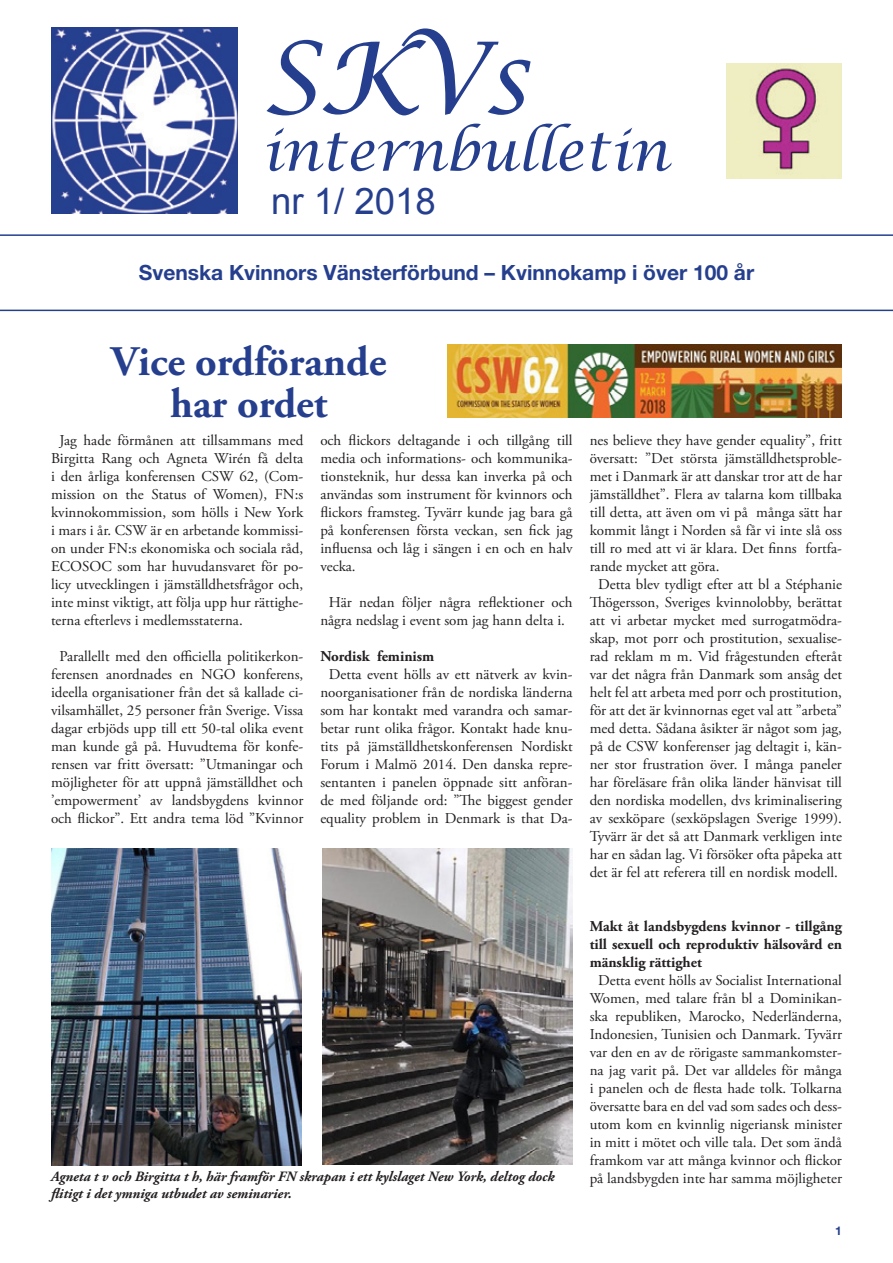
<style>
.page{position:relative;width:893px;height:1263px;background:#fff}
.page>*{position:absolute;margin:0;border:0;box-sizing:border-box;transform-origin:0 0}
.t1{font:italic 99.6px "Lucida Calligraphy";color:#253f8e}
.t2{font:italic 54.9px "Lucida Calligraphy";color:#253f8e}
.t3{font:700 42px/42px "Adobe Garamond Pro";color:#253f8e;text-align:center}
.t4{font:36.6px "Arial";color:#253f8e}
.t5{font:700 21px "Helvetica Neue LT Pro";color:#253f8e}
.t6{font:15px/18px "Adobe Garamond Pro";color:#231f20;text-align:center}
.t7{font:700 15px/18px "Adobe Garamond Pro";color:#231f20;text-align:justify}
.t8{font:italic 700 14.25px/17.1px "Adobe Garamond Pro";color:#231f20}
.t9{font:700 12px "Helvetica Neue LT Pro";color:#253f8e}
</style>
<div class="page">
<svg style="left:0;top:234px;width:893px;height:77px"></svg>
<img style="left:51px;top:28px;width:187px;height:186px">
<img style="left:726px;top:63px;width:116px;height:116px">
<img style="left:447px;top:344px;width:395px;height:73px">
<img style="left:51px;top:848px;width:251px;height:317px">
<img style="left:322px;top:848px;width:251px;height:317px">
<h1 class="t1" style="left:261px;top:18px;width:270px">SKVs</h1>
<h2 class="t2" style="left:261px;top:118px;width:409px">internbulletin</h2>
<h3 class="t4" style="left:271px;top:178px;width:166px">nr 1/ 2018</h3>
<h3 class="t5" style="left:139px;top:260px;width:617px">Svenska Kvinnors Vänsterförbund – Kvinnokamp i över 100 år</h3>
<h3 class="t3" style="left:111px;top:341px;width:277px">Vice ordförande har ordet</h3>
<p class="t6" style="left:51px;top:431px;width:254px;text-align:justify;text-indent:9px">Jag hade förmånen att tillsammans med Birgitta Rang och Agneta Wirén få delta i den årliga konferensen CSW 62, (Com&shy;mission on the Status of Women), FN:s kvinnokommission, som hölls i New York i mars i år. CSW är en arbetande kommissi&shy;on under FN:s ekonomiska och sociala råd, ECOSOC som har huvudansvaret för po&shy;licy utvecklingen i jämställdhetsfrågor och, inte minst viktigt, att följa upp hur rättighe&shy;terna efterlevs i medlemsstaterna.</p>
<p class="t6" style="left:51px;top:647px;width:254px">Parallellt med den officiella politikerkon&shy;ferensen anordnades en NGO konferens, ideella organisationer från det så kallade ci&shy;vilsamhället, 25 personer från Sverige. Vissa dagar erbjöds upp till ett 50-tal olika event man kunde gå på. Huvudtema för konfe&shy;rensen var fritt översatt: ”Utmaningar och möjligheter för att uppnå jämställdhet och ’empowerment’ av landsbygdens kvinnor och flickor”. Ett andra tema löd ”Kvinnor</p>
<p class="t6" style="left:320px;top:431px;width:254px;text-align:justify">och flickors deltagande i och tillgång till media och informations- och kommunika&shy;tionsteknik, hur dessa kan inverka på och användas som instrument för kvinnors och flickors framsteg. Tyvärr kunde jag bara gå på konferensen första veckan, sen fick jag influensa och låg i sängen i en och en halv vecka.</p>
<p class="t6" style="left:320px;top:593px;width:254px">Här nedan följer några reflektioner och några nedslag i event som jag hann delta i.</p>
<p class="t7" style="left:320px;top:647px;width:116px">Nordisk feminism</p>
<p class="t6" style="left:320px;top:665px;width:254px">Detta event hölls av ett nätverk av kvin&shy;noorganisationer från de nordiska länderna som har kontakt med varandra och samar&shy;betar runt olika frågor. Kontakt hade knu&shy;tits på jämställdhetskonferensen Nordiskt Forum i Malmö 2014. Den danska repre&shy;sentanten i panelen öppnade sitt anföran&shy;de med följande ord: ”The biggest gender equality problem in Denmark is that Da-</p>
<p class="t6" style="left:590px;top:431px;width:254px">nes believe they have gender equality”, fritt</p>
<p class="t6" style="left:590px;top:449px;width:254px">översatt: ”Det största jämställdhetsproble-</p>
<p class="t6" style="left:590px;top:467px;width:254px">met i Danmark är att danskar tror att de har</p>
<p class="t6" style="left:590px;top:485px;width:254px">jämställdhet”. Flera av talarna kom tillbaka</p>
<p class="t6" style="left:590px;top:503px;width:254px">till detta, att även om vi på många sätt har</p>
<p class="t6" style="left:590px;top:521px;width:254px">kommit långt i Norden så får vi inte slå oss</p>
<p class="t6" style="left:590px;top:539px;width:254px">till ro med att vi är klara. Det finns fortfa-</p>
<p class="t6" style="left:590px;top:557px;width:131px">rande mycket att göra.</p>
<p class="t6" style="left:598px;top:575px;width:245px">Detta blev tydligt efter att bl a Stéphanie</p>
<p class="t6" style="left:590px;top:593px;width:254px">Thögersson, Sveriges kvinnolobby, berättat</p>
<p class="t6" style="left:590px;top:611px;width:254px">att vi arbetar mycket med surrogatmödra-</p>
<p class="t6" style="left:590px;top:629px;width:254px">skap, mot porr och prostitution, sexualise-</p>
<p class="t6" style="left:590px;top:647px;width:254px">rad reklam m m. Vid frågestunden efteråt</p>
<p class="t6" style="left:590px;top:665px;width:254px">var det några från Danmark som ansåg det</p>
<p class="t6" style="left:590px;top:683px;width:254px">helt fel att arbeta med porr och prostitution,</p>
<p class="t6" style="left:590px;top:701px;width:254px">för att det är kvinnornas eget val att ”arbeta”</p>
<p class="t6" style="left:590px;top:719px;width:254px">med detta. Sådana åsikter är något som jag,</p>
<p class="t6" style="left:590px;top:737px;width:254px">på de CSW konferenser jag deltagit i, kän-</p>
<p class="t6" style="left:590px;top:755px;width:254px">ner stor frustration över. I många paneler</p>
<p class="t6" style="left:590px;top:773px;width:254px">har föreläsare från olika länder hänvisat till</p>
<p class="t6" style="left:590px;top:791px;width:254px">den nordiska modellen, dvs kriminalisering</p>
<p class="t6" style="left:590px;top:809px;width:254px">av sexköpare (sexköpslagen Sverige 1999).</p>
<p class="t6" style="left:590px;top:827px;width:254px">Tyvärr är det så att Danmark verkligen inte</p>
<p class="t6" style="left:590px;top:845px;width:254px">har en sådan lag. Vi försöker ofta påpeka att</p>
<p class="t6" style="left:590px;top:863px;width:250px">det är fel att referera till en nordisk modell.</p>
<p class="t8" style="left:51px;top:1168px;width:505px">Agneta t v och Birgitta t h, här framför FN skrapan i ett kylslaget New York, deltog dock flitigt i det ymniga utbudet av seminarier.</p>
<p class="t7" style="left:590px;top:917px;width:254px">Makt åt landsbygdens kvinnor - tillgång till sexuell och reproduktiv hälsovård en mänsklig rättighet</p>
<p class="t6" style="left:590px;top:971px;width:254px">Detta event hölls av Socialist International Women, med talare från bl a Dominikan&shy;ska republiken, Marocko, Nederländerna, Indonesien, Tunisien och Danmark. Tyvärr var den en av de rörigaste sammankomster&shy;na jag varit på. Det var alldeles för många i panelen och de flesta hade tolk. Tolkarna översatte bara en del vad som sades och dess&shy;utom kom en kvinnlig nigeriansk minister in mitt i mötet och ville tala. Det som ändå framkom var att många kvinnor och flickor på landsbygden inte har samma möjligheter</p>
<p class="t9" style="left:835px;top:1224px;width:8px">1</p>
</div>
